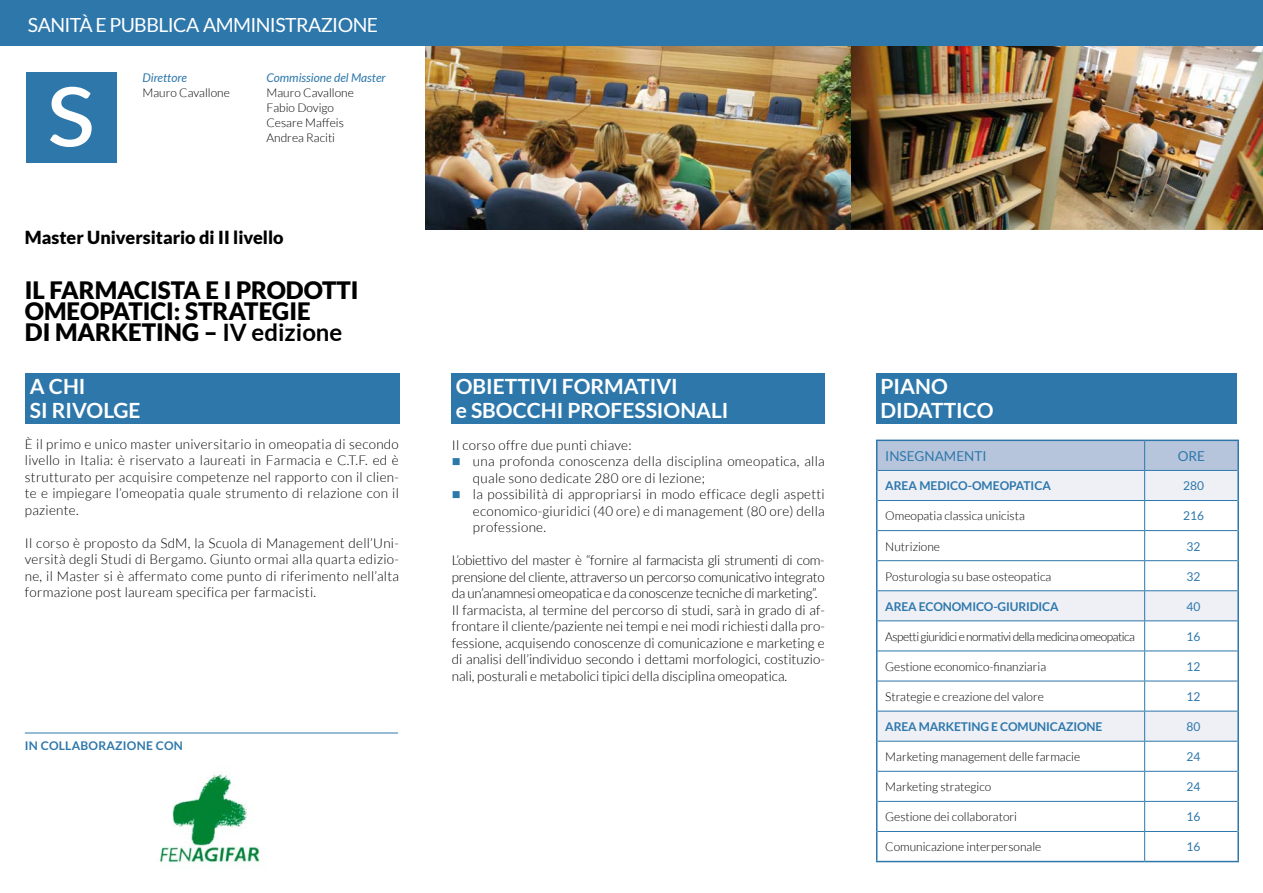
<style>
.page{position:relative;width:1263px;height:893px;background:#fff}
.page>*{position:absolute;margin:0;border:0;box-sizing:border-box;transform-origin:0 0}
.t1{font:115.5px "Lato";color:#fff}
.t2{font:900 24px/21px "Lato";color:#000}
.t3{font:700 21px/24px "Lato";color:#fff}
.t4{font:19.5px "Lato";letter-spacing:-.03em;color:#fff}
.t5{font:900 18px "Lato";color:#000}
.t6{font:13.65px "Lato";color:#2d77ab}
.t7{font:300 13.5px/16.5px "Lato";color:#000;text-align:justify}
.t8{font:300 13.5px/16.5px "Lato";letter-spacing:.02em;color:#000}
.t9{font:300 12.15px "Lato";color:#000}
.t10{font:700 12.15px "Lato";letter-spacing:-.01em;color:#2d77ab}
.t11{font:300 12.15px "Lato";letter-spacing:-.04em;color:#000}
.t12{font:12.15px "Lato";color:#2d77ab}
.t13{font:300 12px/15px "Lato";color:#000}
.t14{font:italic 12px "Lato";color:#2d77ab}
.t15{font:700 12px "Lato";letter-spacing:.02em;color:#2d77ab}
.s1{font-weight:700}
.s2{color:#2d77ab}
</style>
<div class="page">
<img style="left:425px;top:45px;width:838px;height:185px">
<div style="left:876px;top:374px;width:361px;height:50px;background:#2d77ab"></div>
<div style="left:25px;top:374px;width:374px;height:50px;background:#2d77ab"></div>
<div style="left:0;top:0;width:1263px;height:45px;background:#2d77ab"></div>
<div style="left:26px;top:72px;width:90px;height:90px;background:#2d77ab"></div>
<div style="left:452px;top:374px;width:373px;height:50px;background:#2d77ab"></div>
<svg style="left:877px;top:621px;width:360px;height:150px"></svg>
<hr style="left:1144px;top:621px;width:1px;height:30px;background:#2d77ab">
<hr style="left:1144px;top:651px;width:1px;height:30px;background:#2d77ab">
<hr style="left:1144px;top:681px;width:1px;height:30px;background:#2d77ab">
<hr style="left:1144px;top:711px;width:1px;height:30px;background:#2d77ab">
<svg style="left:1144px;top:742px;width:1px;height:119px"></svg>
<hr style="left:877px;top:620px;width:268px;height:1px;background:#2d77ab">
<hr style="left:1145px;top:620px;width:92px;height:1px;background:#2d77ab">
<hr style="left:877px;top:651px;width:268px;height:1px;background:#2d77ab">
<hr style="left:1145px;top:651px;width:92px;height:1px;background:#2d77ab">
<hr style="left:877px;top:681px;width:268px;height:1px;background:#2d77ab">
<hr style="left:1145px;top:681px;width:92px;height:1px;background:#2d77ab">
<hr style="left:877px;top:711px;width:268px;height:1px;background:#2d77ab">
<hr style="left:1145px;top:711px;width:92px;height:1px;background:#2d77ab">
<hr style="left:877px;top:741px;width:268px;height:1px;background:#2d77ab">
<hr style="left:1145px;top:741px;width:92px;height:1px;background:#2d77ab">
<hr style="left:877px;top:771px;width:268px;height:1px;background:#2d77ab">
<hr style="left:1145px;top:771px;width:92px;height:1px;background:#2d77ab">
<svg style="left:876px;top:440px;width:361px;height:180px"></svg>
<hr style="left:1145px;top:440px;width:94px;height:1px;background:#2d77ab">
<hr style="left:1237px;top:441px;width:2px;height:29px;background:#2d77ab">
<hr style="left:876px;top:470px;width:1px;height:30px;background:#2d77ab">
<hr style="left:1237px;top:470px;width:2px;height:30px;background:#2d77ab">
<hr style="left:876px;top:500px;width:1px;height:31px;background:#2d77ab">
<hr style="left:1237px;top:500px;width:2px;height:31px;background:#2d77ab">
<hr style="left:876px;top:531px;width:1px;height:30px;background:#2d77ab">
<hr style="left:1237px;top:531px;width:2px;height:30px;background:#2d77ab">
<hr style="left:876px;top:561px;width:1px;height:30px;background:#2d77ab">
<hr style="left:1237px;top:561px;width:2px;height:30px;background:#2d77ab">
<hr style="left:876px;top:591px;width:1px;height:30px;background:#2d77ab">
<hr style="left:1237px;top:591px;width:2px;height:30px;background:#2d77ab">
<hr style="left:876px;top:621px;width:1px;height:30px;background:#2d77ab">
<hr style="left:1237px;top:621px;width:2px;height:30px;background:#2d77ab">
<hr style="left:876px;top:651px;width:1px;height:30px;background:#2d77ab">
<hr style="left:1237px;top:651px;width:2px;height:30px;background:#2d77ab">
<hr style="left:876px;top:681px;width:1px;height:30px;background:#2d77ab">
<hr style="left:1237px;top:681px;width:2px;height:30px;background:#2d77ab">
<hr style="left:876px;top:711px;width:1px;height:30px;background:#2d77ab">
<hr style="left:1237px;top:711px;width:2px;height:30px;background:#2d77ab">
<hr style="left:876px;top:741px;width:1px;height:30px;background:#2d77ab">
<hr style="left:1237px;top:741px;width:2px;height:30px;background:#2d77ab">
<hr style="left:876px;top:771px;width:1px;height:30px;background:#2d77ab">
<hr style="left:1237px;top:771px;width:2px;height:30px;background:#2d77ab">
<hr style="left:876px;top:831px;width:1px;height:30px;background:#2d77ab">
<hr style="left:1237px;top:831px;width:2px;height:30px;background:#2d77ab">
<hr style="left:876px;top:861px;width:269px;height:1px;background:#2d77ab">
<hr style="left:1145px;top:861px;width:94px;height:1px;background:#2d77ab">
<hr style="left:876px;top:801px;width:1px;height:30px;background:#2d77ab">
<hr style="left:1237px;top:801px;width:2px;height:30px;background:#2d77ab">
<hr style="left:877px;top:801px;width:268px;height:1px;background:#2d77ab">
<hr style="left:1145px;top:801px;width:92px;height:1px;background:#2d77ab">
<hr style="left:877px;top:831px;width:268px;height:1px;background:#2d77ab">
<hr style="left:1145px;top:831px;width:92px;height:1px;background:#2d77ab">
<hr style="left:25px;top:733px;width:373px;height:1px;background:#2d77ab">
<img style="left:160px;top:774px;width:100px;height:90px">
<h3 class="t4" style="left:28px;top:14px;width:352px">SANITÀ E PUBBLICA AMMINISTRAZIONE</h3>
<h1 class="t1" style="left:46px;top:40px;width:52px">s</h1>
<p class="t14" style="left:142px;top:71px;width:46px">Direttore</p>
<p class="t13" style="left:142px;top:86px;width:89px">Mauro Cavallone</p>
<p class="t14" style="left:266px;top:71px;width:121px">Commissione del Master</p>
<p class="t13" style="left:266px;top:86px;width:89px">Mauro Cavallone<br>Fabio Dovigo<br>Cesare Maffeis<br>Andrea Raciti</p>
<h3 class="t5" style="left:25px;top:227px;width:260px">Master Universitario di II livello</h3>
<h2 class="t2" style="left:25px;top:279px;width:335px">IL FARMACISTA E I PRODOTTI<br>OMEOPATICI: STRATEGIE<br>DI MARKETING – <span class="s1">IV edizione</span></h2>
<h3 class="t3" style="left:30px;top:374px;width:112px">A CHI<br>SI RIVOLGE</h3>
<p class="t7" style="left:25px;top:436px;width:376px">È il primo e unico master universitario in omeopatia di secondo livello in Italia: è riservato a laureati in Farmacia e C.T.F. ed è strutturato per acquisire competenze nel rapporto con il clien&shy;te e impiegare l’omeopatia quale strumento di relazione con il paziente.</p>
<p class="t7" style="left:25px;top:535px;width:376px">Il corso è proposto da SdM, la Scuola di Management dell’Uni&shy;versità degli Studi di Bergamo. Giunto ormai alla quarta edizio&shy;ne, il Master si è affermato come punto di riferimento nell’alta formazione post lauream specifica per farmacisti.</p>
<p class="t15" style="left:25px;top:739px;width:160px">IN COLLABORAZIONE CON</p>
<h3 class="t3" style="left:456px;top:374px;width:274px">OBIETTIVI FORMATIVI<br>e SBOCCHI PROFESSIONALI</h3>
<p class="t8" style="left:452px;top:437px;width:181px">Il corso offre due punti chiave:</p>
<p class="t8" style="left:473px;top:453px;width:353px;text-indent:-21px"><span class="s2">■</span> una profonda conoscenza della disciplina omeopatica, alla quale sono dedicate 280 ore di lezione;</p>
<p class="t7" style="left:473px;top:486px;width:353px;text-indent:-21px"><span class="s2">■</span> la possibilità di appropriarsi in modo efficace degli aspetti economico-giuridici (40 ore) e di management (80 ore) della professione.</p>
<p class="t7" style="left:452px;top:552px;width:375px;text-align:left">L’obiettivo del master è “fornire al farmacista gli strumenti di com&shy;prensione del cliente, attraverso un percorso comunicativo integrato da un’anamnesi omeopatica e da conoscenze tecniche di marketing”.<br>Il farmacista, al termine del percorso di studi, sarà in grado di af&shy;frontare il cliente/paziente nei tempi e nei modi richiesti dalla pro&shy;fessione, acquisendo conoscenze di comunicazione e marketing e di analisi dell’individuo secondo i dettami morfologici, costituzio&shy;nali, posturali e metabolici tipici della disciplina omeopatica.</p>
<h3 class="t3" style="left:880px;top:374px;width:115px">PIANO<br>DIDATTICO</h3>
<p class="t6" style="left:885px;top:448px;width:103px">INSEGNAMENTI</p>
<p class="t6" style="left:1178px;top:448px;width:29px">ORE</p>
<p class="t10" style="left:885px;top:479px;width:167px">AREA MEDICO-OMEOPATICA</p>
<p class="t12" style="left:1183px;top:479px;width:22px">280</p>
<p class="t9" style="left:885px;top:510px;width:141px">Omeopatia classica unicista</p>
<p class="t12" style="left:1183px;top:509px;width:22px">216</p>
<p class="t9" style="left:885px;top:540px;width:56px">Nutrizione</p>
<p class="t12" style="left:1186px;top:539px;width:15px">32</p>
<p class="t9" style="left:885px;top:570px;width:168px">Posturologia su base osteopatica</p>
<p class="t12" style="left:1186px;top:569px;width:15px">32</p>
<p class="t10" style="left:885px;top:599px;width:175px">AREA ECONOMICO-GIURIDICA</p>
<p class="t12" style="left:1186px;top:599px;width:15px">40</p>
<p class="t11" style="left:885px;top:630px;width:251px">Aspetti giuridici e normativi della medicina omeopatica</p>
<p class="t12" style="left:1186px;top:630px;width:15px">16</p>
<p class="t9" style="left:885px;top:660px;width:162px">Gestione economico-finanziaria</p>
<p class="t12" style="left:1186px;top:660px;width:15px">12</p>
<p class="t9" style="left:885px;top:690px;width:160px">Strategie e creazione del valore</p>
<p class="t12" style="left:1186px;top:690px;width:15px">12</p>
<p class="t10" style="left:885px;top:720px;width:219px">AREA MARKETING E COMUNICAZIONE</p>
<p class="t12" style="left:1186px;top:720px;width:15px">80</p>
<p class="t9" style="left:885px;top:750px;width:196px">Marketing management delle farmacie</p>
<p class="t12" style="left:1186px;top:750px;width:15px">24</p>
<p class="t9" style="left:885px;top:780px;width:108px">Marketing strategico</p>
<p class="t12" style="left:1186px;top:780px;width:15px">24</p>
<p class="t9" style="left:885px;top:810px;width:133px">Gestione dei collaboratori</p>
<p class="t12" style="left:1186px;top:810px;width:15px">16</p>
<p class="t9" style="left:885px;top:840px;width:158px">Comunicazione interpersonale</p>
<p class="t12" style="left:1186px;top:840px;width:15px">16</p>
</div>
